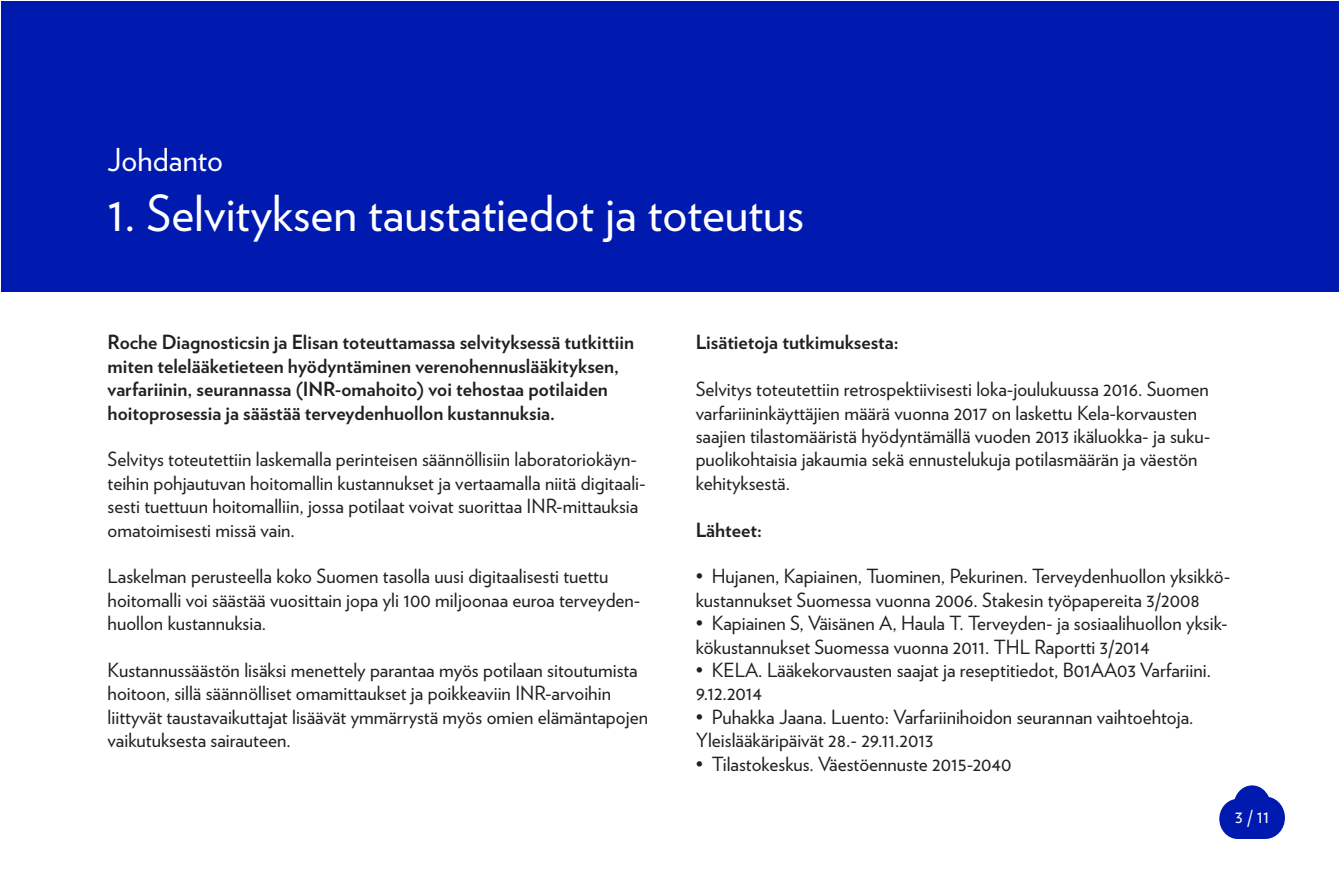
<style>
.page{position:relative;width:1339px;height:893px;background:#fff}
.page>*{position:absolute;margin:0;border:0;box-sizing:border-box;transform-origin:0 0}
.t1{font:49.5px "Verlag";color:#fff}
.t2{font:31.5px "Verlag";color:#fff}
.t3{font:19.5px/23.4px "Verlag";color:#231f20}
.t4{font:700 19.5px/23.4px "Verlag";color:#231f20}
.t5{font:18px "Verlag";color:#fff}
</style>
<div class="page">
<div style="left:1px;top:1px;width:1336px;height:290px;background:#001ab0"></div>
<svg style="left:1219px;top:785px;width:65px;height:54px"></svg>
<h2 class="t2" style="left:108px;top:136px;width:117px">Johdanto</h2>
<h1 class="t1" style="left:108px;top:176px;width:698px">1. Selvityksen taustatiedot ja toteutus</h1>
<p class="t4" style="left:108px;top:330px;width:528px">Roche Diagnosticsin ja Elisan toteuttamassa selvityksessä tutkittiin miten telelääketieteen hyödyntäminen verenohennuslääkityksen, varfariinin, seurannassa (INR-omahoito) voi tehostaa potilaiden hoitoprosessia ja säästää terveydenhuollon kustannuksia.</p>
<p class="t3" style="left:108px;top:447px;width:539px">Selvitys toteutettiin laskemalla perinteisen säännöllisiin laboratoriokäyn&shy;teihin pohjautuvan hoitomallin kustannukset ja vertaamalla niitä digitaali&shy;sesti tuettuun hoitomalliin, jossa potilaat voivat suorittaa INR-mittauksia omatoimisesti missä vain.</p>
<p class="t3" style="left:108px;top:564px;width:534px">Laskelman perusteella koko Suomen tasolla uusi digitaalisesti tuettu hoitomalli voi säästää vuosittain jopa yli 100 miljoonaa euroa terveyden&shy;huollon kustannuksia.</p>
<p class="t3" style="left:108px;top:657px;width:542px">Kustannussäästön lisäksi menettely parantaa myös potilaan sitoutumista hoitoon, sillä säännölliset omamittaukset ja poikkeaviin INR-arvoihin liittyvät taustavaikuttajat lisäävät ymmärrystä myös omien elämäntapojen vaikutuksesta sairauteen.</p>
<p class="t4" style="left:695px;top:330px;width:204px">Lisätietoja tutkimuksesta:</p>
<p class="t3" style="left:695px;top:376px;width:516px">Selvitys toteutettiin retrospektiivisesti loka-joulukuussa 2016. Suomen varfariininkäyttäjien määrä vuonna 2017 on laskettu Kela-korvausten saajien tilastomääristä hyödyntämällä vuoden 2013 ikäluokka- ja suku&shy;puolikohtaisia jakaumia sekä ennustelukuja potilasmäärän ja väestön kehityksestä.</p>
<p class="t4" style="left:695px;top:517px;width:68px">Lähteet:</p>
<p class="t3" style="left:695px;top:564px;width:536px">• Hujanen, Kapiainen, Tuominen, Pekurinen. Terveydenhuollon yksikkö&shy;kustannukset Suomessa vuonna 2006. Stakesin työpapereita 3/2008</p>
<p class="t3" style="left:695px;top:610px;width:533px">• Kapiainen S, Väisänen A, Haula T. Terveyden- ja sosiaalihuollon yksik&shy;kökustannukset Suomessa vuonna 2011. THL Raportti 3/2014</p>
<p class="t3" style="left:695px;top:657px;width:517px">• KELA. Lääkekorvausten saajat ja reseptitiedot, B01AA03 Varfariini.<br>9.12.2014</p>
<p class="t3" style="left:695px;top:704px;width:499px">• Puhakka Jaana. Luento: Varfariinihoidon seurannan vaihtoehtoja.<br>Yleislääkäripäivät 28.- 29.11.2013</p>
<p class="t3" style="left:695px;top:751px;width:317px">• Tilastokeskus. Väestöennuste 2015-2040</p>
<p class="t5" style="left:1234px;top:803px;width:36px">3 / 11</p>
</div>
